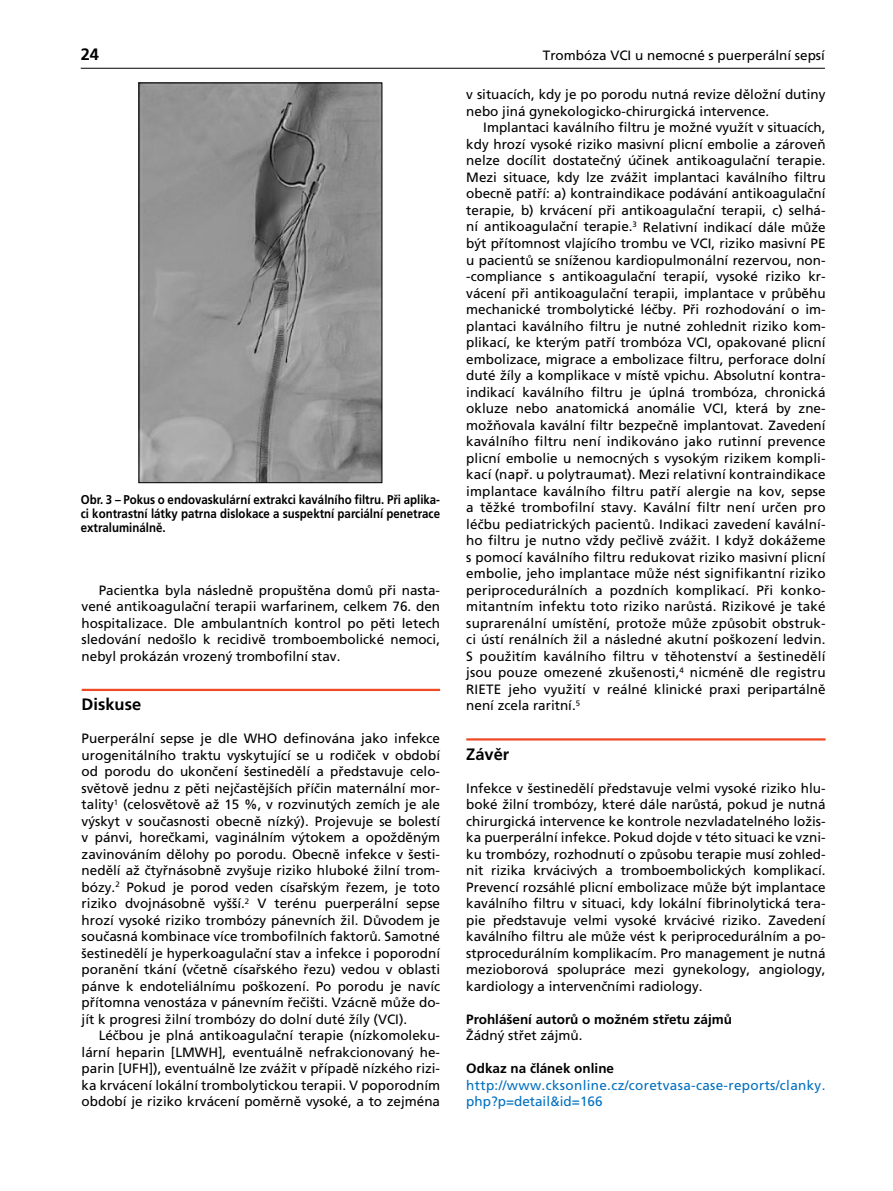
<style>
.page{position:relative;width:893px;height:1191px;background:#fff}
.page>*{position:absolute;margin:0;border:0;box-sizing:border-box;transform-origin:0 0}
.t1{font:700 16.5px "Frutiger CE";color:#000}
.t2{font:13.5px/16.5px "Frutiger CE";color:#000;text-align:justify}
.t3{font:13.5px/16.5px "Frutiger CE";letter-spacing:.025em;color:#0070c0}
.t4{font:700 13.5px "Frutiger CE";color:#000}
.t5{font:700 12.75px/14.2px "Frutiger CE";color:#000;text-align:justify;scale:.9 1}
</style>
<div class="page">
<hr style="left:81px;top:68px;width:744px;height:1px;background:#000">
<hr style="left:82px;top:689px;width:358px;height:2px;background:#ef4925">
<hr style="left:466px;top:738px;width:360px;height:2px;background:#ef4925">
<img style="left:141px;top:85px;width:239px;height:396px">
<p class="t1" style="left:81px;top:44px;width:20px">24</p>
<p class="t2" style="left:543px;top:47px;width:284px">Trombóza VCI u nemocné s puerperální sepsí</p>
<p class="t5" style="left:81px;top:492px;width:401px">Obr. 3 – Pokus o endovaskulární extrakci kaválního filtru. Při aplika&shy;ci kontrastní látky patrna dislokace a suspektní parciální penetrace extraluminálně.</p>
<p class="t2" style="left:82px;top:581px;width:360px;text-indent:17px">Pacientka byla následně propuštěna domů při nasta&shy;vené antikoagulační terapii warfarinem, celkem 76. den hospitalizace. Dle ambulantních kontrol po pěti letech sledování nedošlo k recidivě tromboembolické nemoci, nebyl prokázán vrozený trombofilní stav.</p>
<p class="t1" style="left:82px;top:695px;width:61px">Diskuse</p>
<p class="t2" style="left:82px;top:730px;width:186px">Puerperální sepse je dle WHO</p>
<p class="t2" style="left:82px;top:730px;width:360px;text-indent:202px">definována jako infekce urogenitálního traktu vyskytující se u rodiček v období od porodu do ukončení šestinedělí a představuje celo&shy;světově jednu z pěti nejčastějších příčin maternální mor&shy;tality<sup>1</sup> (celosvětově až 15 %, v rozvinutých zemích je ale výskyt v současnosti obecně nízký). Projevuje se bolestí v pánvi, horečkami, vaginálním výtokem a opožděným zavinováním dělohy po porodu. Obecně infekce v šesti&shy;nedělí až čtyřnásobně zvyšuje riziko hluboké žilní trom&shy;bózy.<sup>2</sup> Pokud je porod veden císařským řezem, je toto riziko dvojnásobně vyšší.<sup>2</sup> V terénu puerperální sepse hrozí vysoké riziko trombózy pánevních žil. Důvodem je současná kombinace více trombofilních faktorů. Samotné šestinedělí je hyperkoagulační stav a infekce i poporodní poranění tkání (včetně císařského řezu) vedou v oblasti pánve k endoteliálnímu poškození. Po porodu je navíc přítomna venostáza v pánevním řečišti. Vzácně může do&shy;jít k progresi žilní trombózy do dolní duté žíly (VCI).</p>
<p class="t2" style="left:82px;top:1027px;width:360px;text-indent:17px">Léčbou je plná antikoagulační terapie (nízkomoleku&shy;lární heparin [LMWH], eventuálně nefrakcionovaný he&shy;parin [U FH]), eventuálně lze zvážit v případě nízkého rizi&shy;ka krvácení lokální trombolytickou terapii. V poporodním období je riziko krvácení poměrně vysoké, a to zejména</p>
<p class="t2" style="left:466px;top:86px;width:361px">v situacích, kdy je po porodu nutná revize děložní dutiny nebo jiná gynekologicko-chirurgická intervence.</p>
<p class="t2" style="left:466px;top:119px;width:361px;text-indent:17px">Implantaci kaválního filtru je možné využít v situacích, kdy hrozí vysoké riziko masivní plicní embolie a zároveň nelze docílit dostatečný účinek antikoagulační terapie.<br>Mezi situace, kdy lze zvážit implantaci kaválního filtru obecně patří: a) kontraindikace podávání antikoagulační terapie, b) krvácení při antikoagulační terapii, c) selhá&shy;ní antikoagulační terapie.<sup>3</sup> Relativní indikací dále může být přítomnost vlajícího trombu ve VCI, riziko masivní PE u pacientů se sníženou kardiopulmonální rezervou, non--compliance s antikoagulační terapií, vysoké riziko kr&shy;vácení při antikoagulační terapii, implantace v průběhu mechanické trombolytické léčby. Při rozhodování o im&shy;plantaci kaválního filtru je nutné zohlednit riziko kom&shy;plikací, ke kterým patří trombóza VCI, opakované plicní embolizace, migrace a embolizace filtru, perforace dolní duté žíly a komplikace v místě vpichu. Absolutní kontra&shy;indikací kaválního filtru je úplná trombóza, chronická okluze nebo anatomická anomálie VCI, která by zne&shy;možňovala kavální filtr bezpečně implantovat. Zavedení kaválního filtru není indikováno jako rutinní prevence plicní embolie u nemocných s vysokým rizikem kompli&shy;kací (např. u polytraumat). Mezi relativní kontraindikace implantace kaválního filtru patří alergie na kov, sepse a těžké trombofilní stavy. Kavální filtr není určen pro léčbu pediatrických pacientů. Indikaci zavedení kavální&shy;ho filtru je nutno vždy pečlivě zvážit. I když dokážeme s pomocí kaválního filtru redukovat riziko masivní plicní embolie, jeho implantace může nést signifikantní riziko periprocedurálních a pozdních komplikací. Při konko&shy;mitantním infektu toto riziko narůstá. Rizikové je také suprarenální umístění, protože může způsobit obstruk&shy;ci ústí renálních žil a následné akutní poškození ledvin.<br>S použitím kaválního filtru v těhotenství a šestinedělí jsou pouze omezené zkušenosti,<sup>4</sup> nicméně dle registru RIETE jeho využití v reálné klinické praxi peripartálně není zcela raritní.<sup>5</sup></p>
<p class="t1" style="left:466px;top:744px;width:45px">Závěr</p>
<p class="t2" style="left:466px;top:779px;width:361px">Infekce v šestinedělí představuje velmi vysoké riziko hlu&shy;boké žilní trombózy, které dále narůstá, pokud je nutná chirurgická intervence ke kontrole nezvladatelného ložis&shy;ka puerperální infekce. Pokud dojde v této situaci ke vzni&shy;ku trombózy, rozhodnutí o způsobu terapie musí zohled&shy;nit rizika krvácivých a tromboembolických komplikací.<br>Prevencí rozsáhlé plicní embolizace může být implantace kaválního filtru v situaci, kdy lokální fibrinolytická tera&shy;pie představuje velmi vysoké krvácivé riziko. Zavedení kaválního filtru ale může vést k periprocedurálním a po&shy;stprocedurálním komplikacím. Pro management je nutná mezioborová spolupráce mezi gynekology, angiology, kardiology a intervenčními radiology.</p>
<p class="t4" style="left:466px;top:1011px;width:267px">Prohlášení autorů o možném střetu zájmů</p>
<p class="t2" style="left:466px;top:1027px;width:118px">Žádný střet zájmů.</p>
<p class="t4" style="left:466px;top:1060px;width:149px">Odkaz na článek online</p>
<p class="t3" style="left:466px;top:1076px;width:361px">http://www.cksonline.cz/coretvasa-case-reports/clanky. php?p=detail&amp;id=166</p>
</div>
